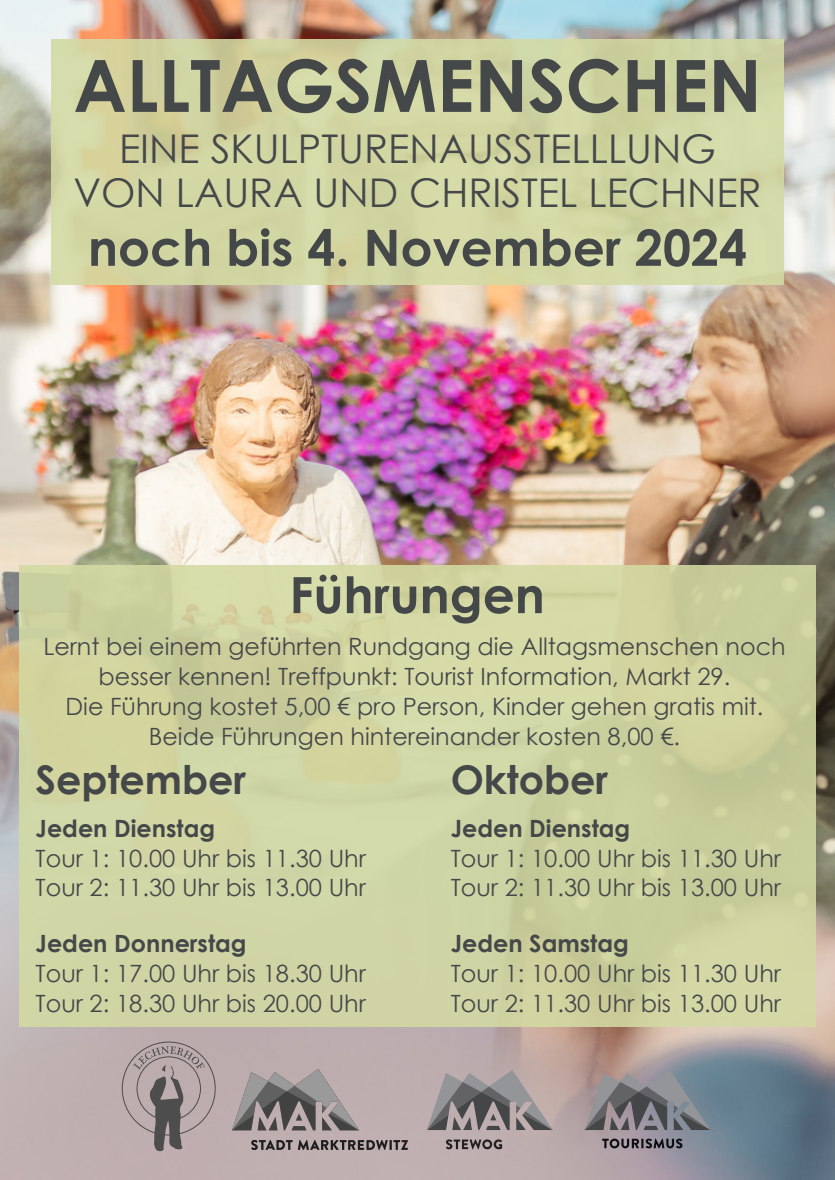
<style>
.page{position:relative;width:835px;height:1180px;background:#fff}
.page>*{position:absolute;margin:0;border:0;box-sizing:border-box;transform-origin:0 0}
.t1{font:700 72.1px "Century Gothic";color:#454849}
.t2{font:700 50.05px "Century Gothic";color:#454849}
.t3{font:39.55px/43.4px "Century Gothic";color:#454849;text-align:center}
.t4{font:700 39.55px "Century Gothic";color:#454849}
.t5{font:23.8px/29.7px "Century Gothic";color:#454849;text-align:center}
.t6{font:700 23.8px "Century Gothic";color:#454849}
</style>
<div class="page">
<img style="left:0;top:0;width:834px;height:1180px">
<svg style="left:133px;top:1046px;width:72px;height:105px;background:#9e9293"></svg>
<div style="left:51px;top:40px;width:732px;height:245px;background:#d3daa3"></div>
<div style="left:19px;top:566px;width:796px;height:461px;background:#d3daa3"></div>
<svg style="left:446px;top:1139px;width:56px;height:10px"></svg>
<svg style="left:427px;top:1070px;width:125px;height:60px;background:#948c8d"></svg>
<svg style="left:584px;top:1070px;width:126px;height:60px;background:#7e7e83"></svg>
<img style="left:232px;top:1069px;width:175px;height:80px">
<svg style="left:602px;top:1138px;width:80px;height:10px"></svg>
<p class="t1" style="left:73px;top:31px;width:689px">ALLTAGSMENSCHEN</p>
<p class="t3" style="left:73px;top:127px;width:689px">EINE SKULPTURENAUSSTELLLUNG<br>VON LAURA UND CHRISTEL LECHNER</p>
<p class="t2" style="left:88px;top:210px;width:660px">noch bis 4. November 2024</p>
<p class="t2" style="left:289px;top:557px;width:257px">Führungen</p>
<p class="t5" style="left:43px;top:631px;width:743px">Lernt bei einem geführten Rundgang die Alltagsmenschen noch besser kennen! Treffpunkt: Tourist Information, Markt 29.</p>
<p class="t5" style="left:65px;top:691px;width:699px">Die Führung kostet 5,00 € pro Person, Kinder gehen gratis mit.</p>
<p class="t5" style="left:149px;top:721px;width:533px">Beide Führungen hintereinander kosten 8,00 €.</p>
<p class="t4" style="left:450px;top:750px;width:159px">Oktober</p>
<p class="t6" style="left:450px;top:810px;width:181px">Jeden Dienstag</p>
<p class="t5" style="left:450px;top:843px;width:332px">Tour 1: 10.00 Uhr bis 11.30 Uhr</p>
<p class="t5" style="left:450px;top:872px;width:332px">Tour 2: 11.30 Uhr bis 13.00 Uhr</p>
<p class="t6" style="left:450px;top:925px;width:180px">Jeden Samstag</p>
<p class="t5" style="left:450px;top:958px;width:332px">Tour 1: 10.00 Uhr bis 11.30 Uhr</p>
<p class="t5" style="left:450px;top:988px;width:332px">Tour 2: 11.30 Uhr bis 13.00 Uhr</p>
<p class="t4" style="left:36px;top:750px;width:212px">September</p>
<p class="t6" style="left:36px;top:810px;width:181px">Jeden Dienstag</p>
<p class="t5" style="left:36px;top:843px;width:332px">Tour 1: 10.00 Uhr bis 11.30 Uhr</p>
<p class="t5" style="left:36px;top:872px;width:332px">Tour 2: 11.30 Uhr bis 13.00 Uhr</p>
<p class="t6" style="left:36px;top:925px;width:212px">Jeden Donnerstag</p>
<p class="t5" style="left:36px;top:958px;width:332px">Tour 1: 17.00 Uhr bis 18.30 Uhr</p>
<p class="t5" style="left:36px;top:988px;width:332px">Tour 2: 18.30 Uhr bis 20.00 Uhr</p>
</div>
